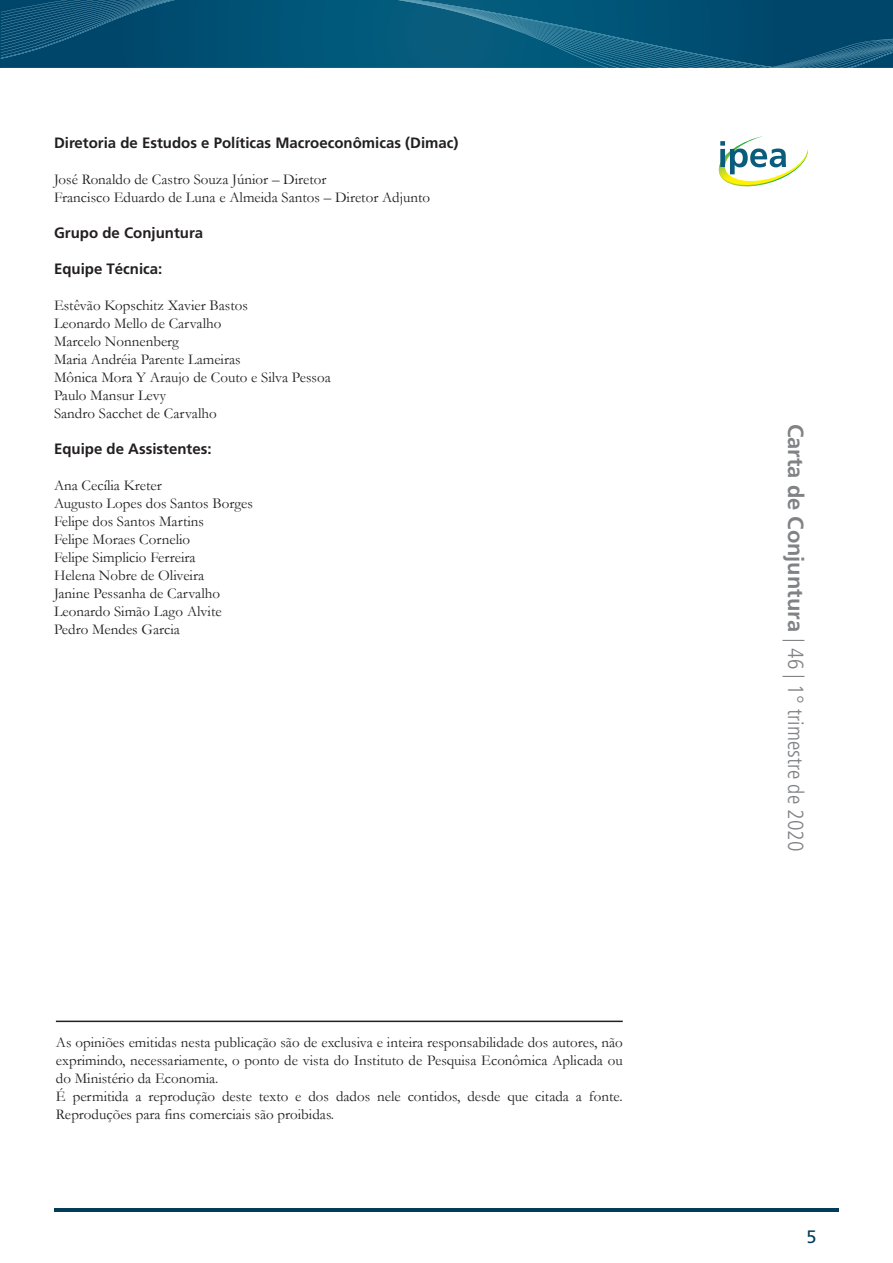
<style>
.page{position:relative;width:893px;height:1263px;background:#fff}
.page>*{position:absolute;margin:0;border:0;box-sizing:border-box;transform-origin:0 0}
.t1{font:condensed 21.9px "Frutiger 47 Light";color:#808285}
.t2{font:18px "Frutiger 55 Roman";color:#013d59}
.t3{font:15px/18px "Garamond";color:#231f20;text-align:justify}
.t4{font:15px "Frutiger 65 Bold";color:#231f20}
.s1{font-family:"Frutiger 65 Bold";font-stretch:normal}
</style>
<div class="page">
<svg style="left:0;top:0;width:893px;height:68px;background:#075578"></svg>
<hr style="left:54px;top:1209px;width:785px;height:3px;background:#013d59">
<img style="left:718px;top:136px;width:90px;height:50px">
<svg style="left:720px;top:141px;width:66px;height:33px"></svg>
<hr style="left:56px;top:1020px;width:567px;height:2px;background:#231f20">
<p class="t4" style="left:54px;top:134px;width:406px">Diretoria de Estudos e Políticas Macroeconômicas (Dimac)</p>
<p class="t3" style="left:54px;top:169px;width:274px">José Ronaldo de Castro Souza Júnior – Diretor</p>
<p class="t3" style="left:54px;top:187px;width:378px">Francisco Eduardo de Luna e Almeida Santos – Diretor Adjunto</p>
<p class="t4" style="left:54px;top:224px;width:151px">Grupo de Conjuntura</p>
<p class="t4" style="left:54px;top:260px;width:110px">Equipe Técnica:</p>
<p class="t3" style="left:54px;top:295px;width:195px">Estêvão Kopschitz Xavier Bastos</p>
<p class="t3" style="left:54px;top:313px;width:169px">Leonardo Mello de Carvalho</p>
<p class="t3" style="left:54px;top:331px;width:126px">Marcelo Nonnenberg</p>
<p class="t3" style="left:54px;top:349px;width:188px">Maria Andréia Parente Lameiras</p>
<p class="t3" style="left:54px;top:367px;width:278px">Mônica Mora Y Araujo de Couto e Silva Pessoa</p>
<p class="t3" style="left:54px;top:385px;width:114px">Paulo Mansur Levy</p>
<p class="t3" style="left:54px;top:403px;width:164px">Sandro Sacchet de Carvalho</p>
<p class="t4" style="left:54px;top:440px;width:159px">Equipe de Assistentes:</p>
<p class="t3" style="left:54px;top:475px;width:109px">Ana Cecília Kreter</p>
<p class="t3" style="left:54px;top:493px;width:201px">Augusto Lopes dos Santos Borges</p>
<p class="t3" style="left:54px;top:511px;width:151px">Felipe dos Santos Martins</p>
<p class="t3" style="left:54px;top:529px;width:138px">Felipe Moraes Cornelio</p>
<p class="t3" style="left:54px;top:547px;width:143px">Felipe Simplicio Ferreira</p>
<p class="t3" style="left:54px;top:565px;width:152px">Helena Nobre de Oliveira</p>
<p class="t3" style="left:54px;top:583px;width:168px">Janine Pessanha de Carvalho</p>
<p class="t3" style="left:54px;top:601px;width:169px">Leonardo Simão Lago Alvite</p>
<p class="t3" style="left:54px;top:619px;width:127px">Pedro Mendes Garcia</p>
<p class="t3" style="left:56px;top:1033px;width:568px">As opiniões emitidas nesta publicação são de exclusiva e inteira responsabilidade dos autores, não exprimindo, necessariamente, o ponto de vista do Instituto de Pesquisa Econômica Aplicada ou do Ministério da Economia.</p>
<p class="t3" style="left:56px;top:1087px;width:568px">É permitida a reprodução deste texto e dos dados nele contidos, desde que citada a fonte.<br>Reproduções para fins comerciais são proibidas.</p>
<h1 class="t1" style="left:808px;top:424px;width:429px;rotate:90deg"><span class="s1">Carta de Conjuntura</span> | 46 | 1° trimestre de 2020</h1>
<p class="t2" style="left:806px;top:1226px;width:12px">5</p>
</div>
